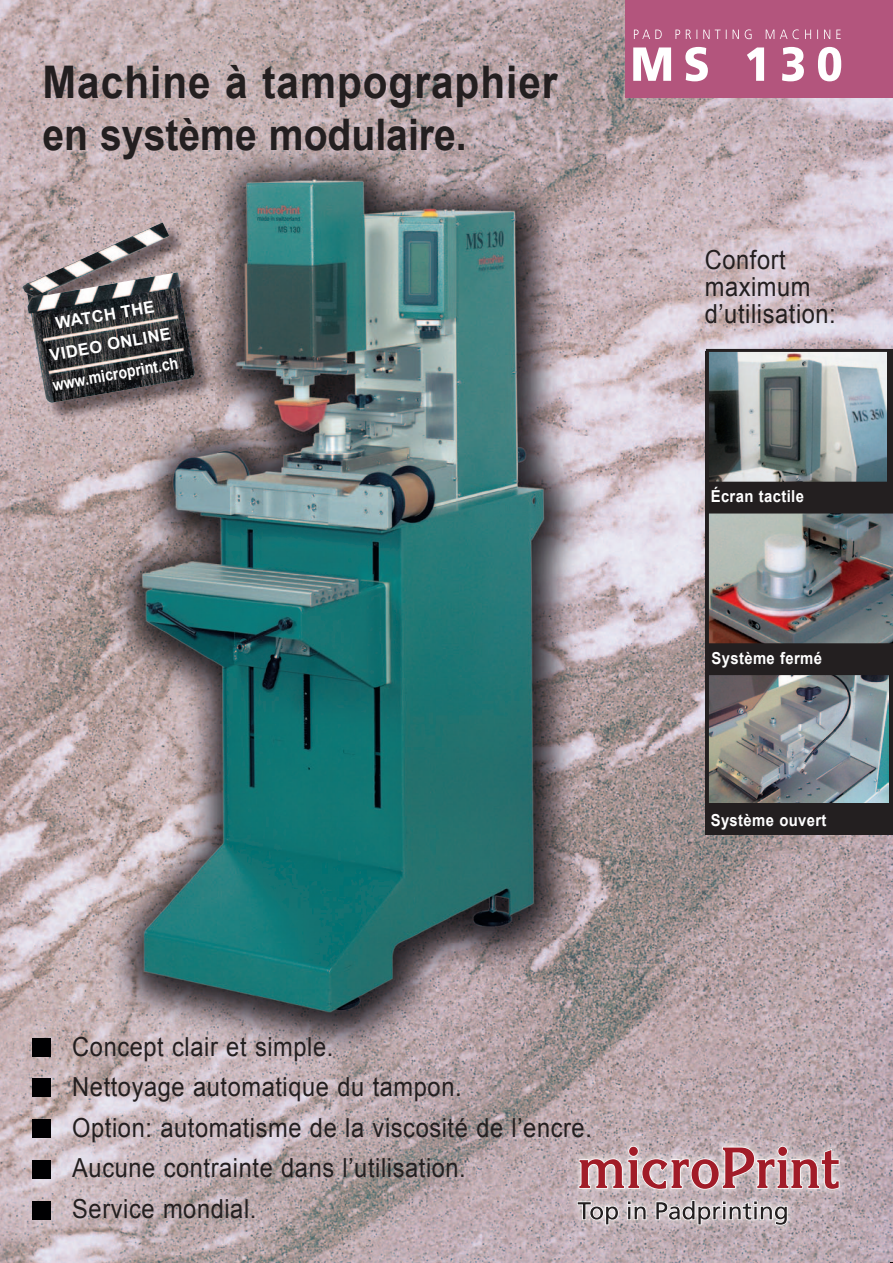
<style>
.page{position:relative;width:893px;height:1263px;background:#fff}
.page>*{position:absolute;margin:0;border:0;box-sizing:border-box;transform-origin:0 0}
.t1{font:700 45px "Arial";letter-spacing:.025em;color:#231f20;scale:.9 1}
.t2{font:700 43.5px "Arial";color:#231f20;scale:.9 1}
.t3{font:26.25px/40.5px "Arial";letter-spacing:.025em;color:#231f20;scale:.9 1}
.t4{font:700 16.5px "Arial";letter-spacing:.025em;color:#fff;scale:.9 1}
.t5{font:700 16.5px/30px "Arial";letter-spacing:.025em;color:#fff;text-align:center}
</style>
<div class="page">
<img style="left:0;top:0;width:893px;height:1263px">
<div style="left:706px;top:351px;width:187px;height:483px;background:#231f20"></div>
<div style="left:626px;top:0;width:267px;height:97px;background:#b3557d"></div>
<svg style="left:633px;top:47px;width:208px;height:34px"></svg>
<svg style="left:634px;top:29px;width:207px;height:10px"></svg>
<svg style="left:706px;top:349px;width:187px;height:133px;background:#828d8e"></svg>
<img style="left:709px;top:513px;width:184px;height:131px">
<img style="left:709px;top:675px;width:180px;height:128px">
<img style="left:568px;top:1136px;width:281px;height:99px">
<svg style="left:579px;top:1146px;width:260px;height:43px;background:#c18c92"></svg>
<svg style="left:577px;top:1201px;width:42px;height:24px"></svg>
<svg style="left:627px;top:1201px;width:19px;height:19px"></svg>
<svg style="left:656px;top:1200px;width:131px;height:25px;background:#aea5a8"></svg>
<img style="left:24px;top:224px;width:190px;height:199px">
<img style="left:23px;top:223px;width:172px;height:180px">
<div style="left:32px;top:1039px;width:18px;height:17px;background:#000002"></div>
<div style="left:32px;top:1079px;width:18px;height:18px;background:#000002"></div>
<div style="left:32px;top:1119px;width:18px;height:19px;background:#000002"></div>
<div style="left:32px;top:1160px;width:18px;height:19px;background:#000002"></div>
<div style="left:32px;top:1201px;width:18px;height:18px;background:#000002"></div>
<h1 class="t1" style="left:43px;top:52px;width:574px">Machine à tampographier</h1>
<h2 class="t2" style="left:43px;top:106px;width:473px">en système modulaire.</h2>
<p class="t5" style="left:40px;top:311px;width:129px;rotate:-10deg">WATCH THE<br>VIDEO ONLINE www.microprint.ch</p>
<p class="t3" style="left:72px;top:1027px;width:579px">Concept clair et simple.<br>Nettoyage automatique du tampon.<br>Option: automatisme de la viscosité de l’encre.<br>Aucune contrainte dans l’utilisation.<br>Service mondial.</p>
<p class="t3" style="left:705px;top:247px;width:147px;line-height:27px">Confort maximum d’utilisation:</p>
<p class="t4" style="left:711px;top:485px;width:105px">Écran tactile</p>
<p class="t4" style="left:712px;top:647px;width:124px">Système fermé</p>
<p class="t4" style="left:711px;top:809px;width:130px">Système ouvert</p>
</div>
